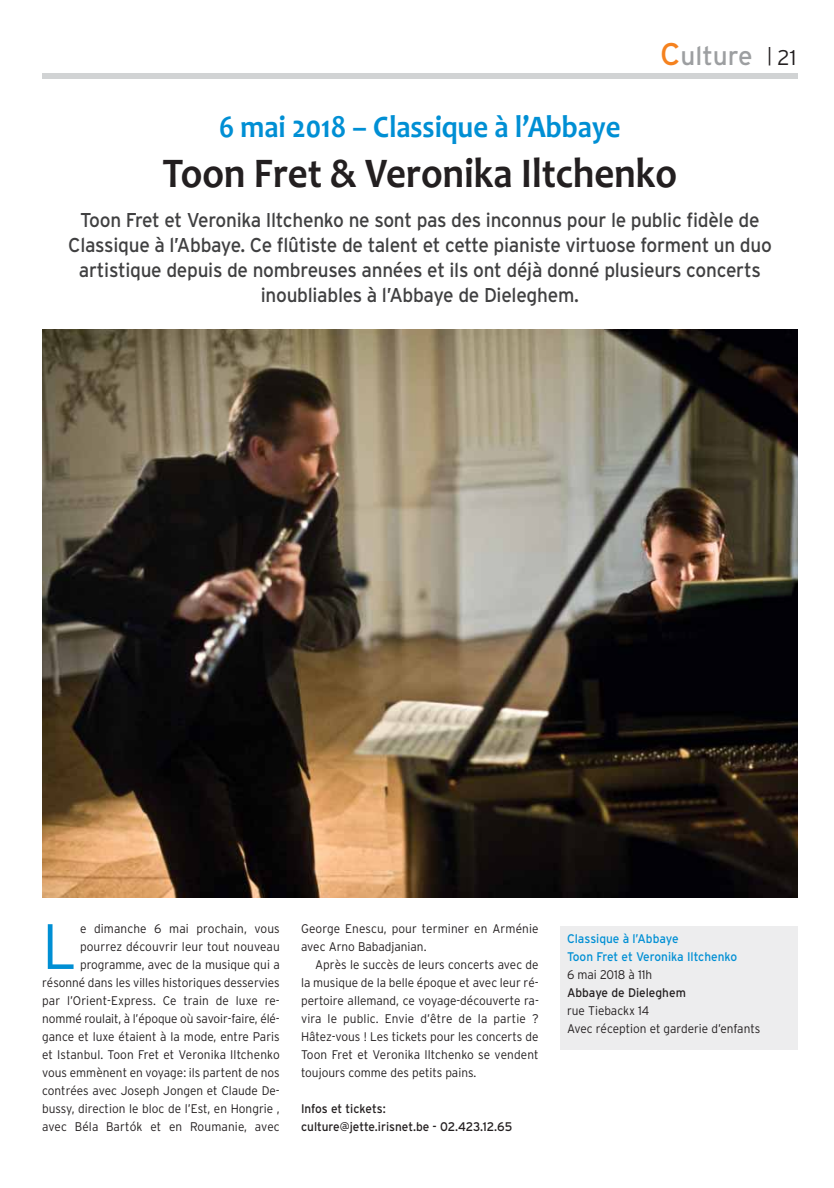
<style>
.page{position:relative;width:834px;height:1188px;background:#fff}
.page>*{position:absolute;margin:0;border:0;box-sizing:border-box;transform-origin:0 0}
.t1{font:300 63.88px "Interstate";color:#008fd4;scale:.95 1}
.t2{font:700 42.62px "Candara";color:#231f20;scale:.91 1}
.t3{font:700 31.62px "Candara";color:#008fd4;scale:.91 1}
.t4{font:26.25px "Interstate";color:#9d9fa1}
.t5{font:20px/25px "Interstate";letter-spacing:-.015em;color:#404041;text-align:center;scale:.95 1}
.t6{font:300 12.5px/18px "Interstate";color:#231f20;scale:.95 1}
.t7{font:12.5px/18px "Interstate";color:#231f20;scale:.95 1}
.t8{font:12.5px/18px "Interstate";color:#008fd4;scale:.95 1}
.s1{font-size:31.25px;color:#f5821f}
.s2{font-weight:300;font-size:18.75px;color:#231f20}
.s3{font-weight:300;font-size:21.25px;color:#231f20}
</style>
<div class="page">
<div style="left:42px;top:73px;width:755px;height:6px;background:#d1d3d4"></div>
<img style="left:42px;top:330px;width:755px;height:567px">
<div style="left:559px;top:926px;width:238px;height:123px;background:#ededee"></div>
<h3 class="t4" style="left:660px;top:46px;width:138px"><span class="s1">C</span>ulture <span class="s2">|</span> <span class="s3">21</span></h3>
<h3 class="t3" style="left:219px;top:115px;width:442px">6 mai 2018 – Classique à l’Abbaye</h3>
<h2 class="t2" style="left:163px;top:158px;width:566px">Toon Fret &amp; Veronika Iltchenko</h2>
<p class="t5" style="left:68px;top:209px;width:742px">Toon Fret et Veronika Iltchenko ne sont pas des inconnus pour le public fidèle de Classique à l’Abbaye. Ce flûtiste de talent et cette pianiste virtuose forment un duo artistique depuis de nombreuses années et ils ont déjà donné plusieurs concerts inoubliables à l’Abbaye de Dieleghem.</p>
<p class="t6" style="left:42px;top:920px;width:251px;text-align:right">e dimanche 6 mai prochain, vous pourrez découvrir leur tout nouveau programme, avec de la musique qui a résonné dans les villes historiques desservies par l’Orient-Express. Ce train de luxe re&shy;nommé roulait, à l’époque où savoir-faire, élé&shy;gance et luxe étaient à la mode, entre Paris et Istanbul. Toon Fret et Veronika Iltchenko vous emmènent en voyage: ils partent de nos contrées avec Joseph Jongen et Claude De&shy;bussy, direction le bloc de l’Est, en Hongrie , avec Béla Bartók et en Roumanie, avec</p>
<p class="t6" style="left:301px;top:920px;width:251px">George Enescu, pour terminer en Arménie avec Arno Babadjanian.</p>
<h1 class="t1" style="left:42px;top:922px;width:38px">L</h1>
<p class="t6" style="left:301px;top:956px;width:252px;text-align:justify;text-indent:14px">Après le succès de leurs concerts avec de la musique de la belle époque et avec leur ré&shy;pertoire allemand, ce voyage-découverte ra&shy;vira le public. Envie d’être de la partie ?<br>Hâtez-vous ! Les tickets pour les concerts de Toon Fret et Veronika Iltchenko se vendent toujours comme des petits pains.</p>
<p class="t7" style="left:301px;top:1100px;width:224px">Infos et tickets: culture@jette.irisnet.be - 02.423.12.65</p>
<p class="t8" style="left:567px;top:930px;width:181px">Classique à l’Abbaye<br>Toon Fret et Veronika Iltchenko</p>
<p class="t6" style="left:567px;top:966px;width:91px">6 mai 2018 à 11h</p>
<p class="t7" style="left:567px;top:984px;width:127px">Abbaye de Dieleghem</p>
<p class="t6" style="left:567px;top:1002px;width:205px">rue Tiebackx 14<br>Avec réception et garderie d’enfants</p>
</div>
